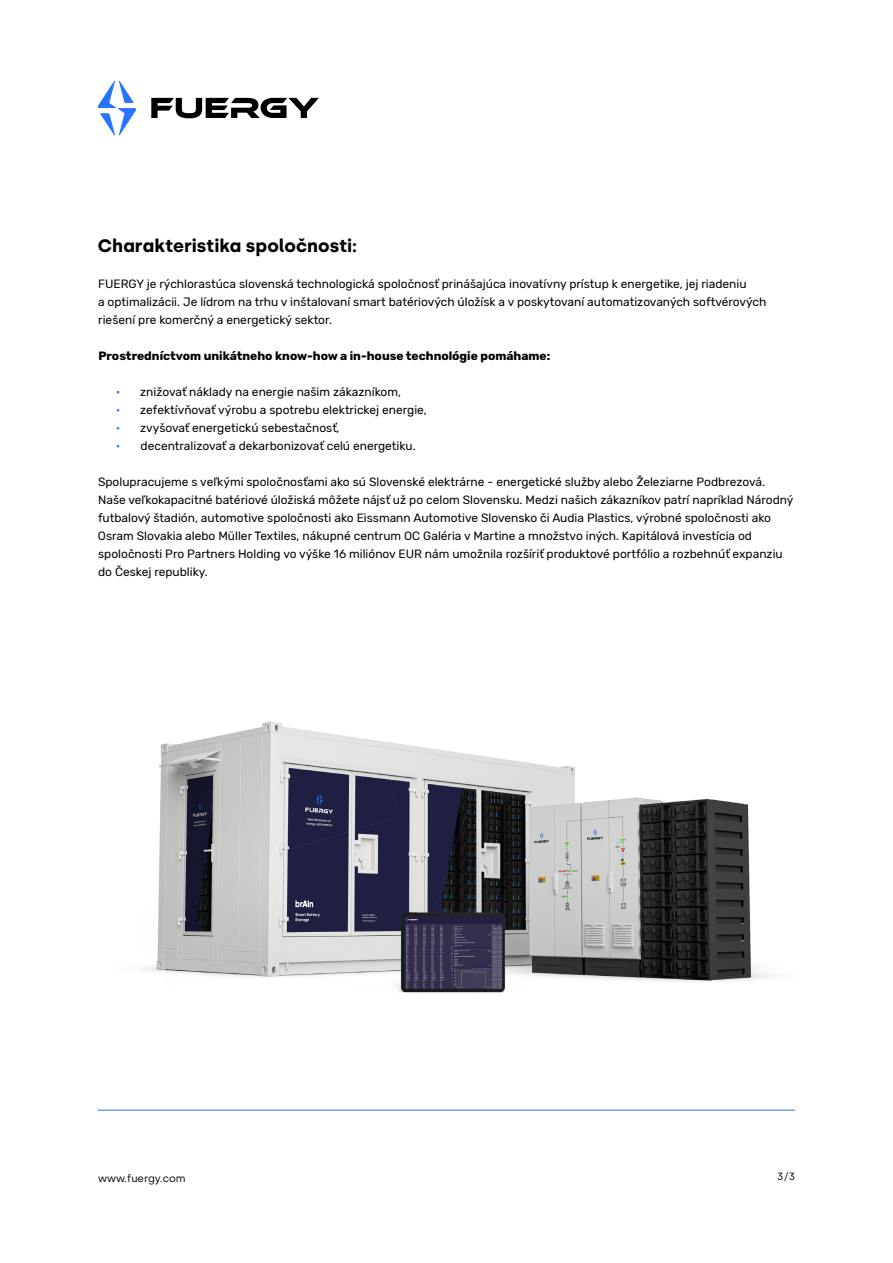
<style>
.page{position:relative;width:893px;height:1263px;background:#fff}
.page>*{position:absolute;margin:0;border:0;box-sizing:border-box;transform-origin:0 0}
.t1{font:700 18px "Silka";color:#000}
.t2{font:12px/18px "Rubik";color:#000}
.t3{font:700 12px "Rubik";color:#000}
.t4{font:10.5px "Silka";color:#000}
.s1{color:#2674ff}
</style>
<div class="page">
<hr style="left:98px;top:1110px;width:697px;height:1px;background:#2674ff">
<img style="left:142px;top:721px;width:629px;height:272px">
<svg style="left:98px;top:81px;width:38px;height:54px"></svg>
<svg style="left:151px;top:98px;width:168px;height:20px"></svg>
<h1 class="t1" style="left:98px;top:235px;width:261px">Charakteristika spoločnosti:</h1>
<p class="t2" style="left:98px;top:275px;width:670px">FUERGY je rýchlorastúca slovenská technologická spoločnosť prinášajúca inovatívny prístup k energetike, jej riadeniu<br>a optimalizácii. Je lídrom na trhu v inštalovaní smart batériových úložísk a v poskytovaní automatizovaných softvérových riešení pre komerčný a energetický sektor.</p>
<p class="t3" style="left:98px;top:349px;width:453px">Prostredníctvom unikátneho know-how a in-house technológie pomáhame:</p>
<p class="t2" style="left:116px;top:383px;width:287px"><span class="s1">•</span> znižovať náklady na energie našim zákazníkom,</p>
<p class="t2" style="left:116px;top:401px;width:313px"><span class="s1">•</span> zefektívňovať výrobu a spotrebu elektrickej energie,</p>
<p class="t2" style="left:116px;top:419px;width:225px"><span class="s1">•</span> zvyšovať energetickú sebestačnosť,</p>
<p class="t2" style="left:116px;top:437px;width:302px"><span class="s1">•</span> decentralizovať a dekarbonizovať celú energetiku.</p>
<p class="t2" style="left:98px;top:473px;width:697px">Spolupracujeme s veľkými spoločnosťami ako sú Slovenské elektrárne - energetické služby alebo Železiarne Podbrezová.<br>Naše veľkokapacitné batériové úložiská môžete nájsť už po celom Slovensku. Medzi našich zákazníkov patrí napríklad Národný futbalový štadión, automotive spoločnosti ako Eissmann Automotive Slovensko či Audia Plastics, výrobné spoločnosti ako Osram Slovakia alebo Müller Textiles, nákupné centrum OC Galéria v Martine a množstvo iných. Kapitálová investícia od spoločnosti Pro Partners Holding vo výške 16 miliónov EUR nám umožnila rozšíriť produktové portfólio a rozbehnúť expanziu do Českej republiky.</p>
<p class="t4" style="left:98px;top:1172px;width:89px">www.fuergy.com</p>
<p class="t4" style="left:777px;top:1170px;width:19px">3/3</p>
</div>
